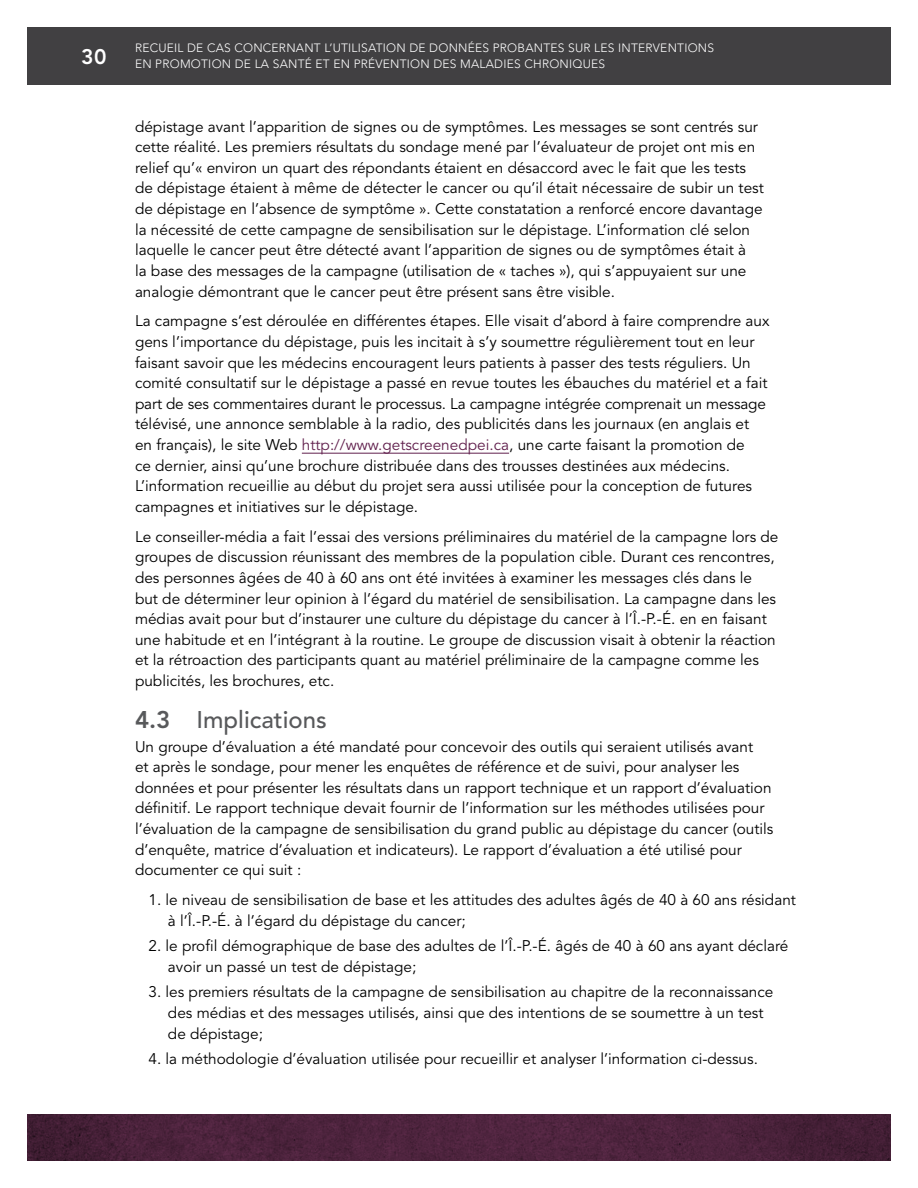
<style>
.page{position:relative;width:918px;height:1188px;background:#fff}
.page>*{position:absolute;margin:0;border:0;box-sizing:border-box;transform-origin:0 0}
.Heading_3__1_1{font:500 24px "Avenir LT Std";color:#58595b}
.t1{font:800 21px "Avenir LT Std";color:#fff}
.BODY{font:15.3px/20.5px "Avenir LT Std";color:#000}
.BODY_-_Last{font:15.3px/20.5px "Avenir LT Std";color:#000}
.Numbers{font:15.3px/20.5px "Avenir LT Std";color:#000}
.t2{font:300 12px/16.5px "Avenir LT Std";letter-spacing:.02em;color:#fff}
.s1{color:#61204d}
.s2{font-weight:800}
</style>
<div class="page">
<svg style="left:27px;top:1115px;width:864px;height:46px;background:#4a223b"></svg>
<div style="left:27px;top:27px;width:113px;height:57px;background:#414042"></div>
<div style="left:135px;top:27px;width:756px;height:57px;background:#414042"></div>
<hr style="left:302px;top:453px;width:207px;height:1px;background:#61204d">
<h2 class="t1" style="left:81px;top:44px;width:27px">30</h2>
<p class="t2" style="left:135px;top:40px;width:581px">RECUEIL DE CAS CONCERNANT L’UTILISATION DE DONNÉES PROBANTES SUR LES INTERVENTIONS<br>EN PROMOTION DE LA SANTÉ ET EN PRÉVENTION DES MALADIES CHRONIQUES</p>
<p class="BODY" style="left:135px;top:117px;width:630px">dépistage avant l’apparition de signes ou de symptômes. Les messages se sont centrés sur cette réalité. Les premiers résultats du sondage mené par l’évaluateur de projet ont mis en relief qu’« environ un quart des répondants étaient en désaccord avec le fait que les tests de dépistage étaient à même de détecter le cancer ou qu’il était nécessaire de subir un test de dépistage en l’absence de symptôme ». Cette constatation a renforcé encore davantage la nécessité de cette campagne de sensibilisation sur le dépistage. L’information clé selon laquelle le cancer peut être détecté avant l’apparition de signes ou de symptômes était à<br>la base des messages de la campagne (utilisation de « taches »), qui s’appuyaient sur une analogie démontrant que le cancer peut être présent sans être visible.</p>
<p class="BODY" style="left:135px;top:311px;width:636px">La campagne s’est déroulée en différentes étapes. Elle visait d’abord à faire comprendre aux gens l’importance du dépistage, puis les incitait à s’y soumettre régulièrement tout en leur faisant savoir que les médecins encouragent leurs patients à passer des tests réguliers. Un comité consultatif sur le dépistage a passé en revue toutes les ébauches du matériel et a fait part de ses commentaires durant le processus. La campagne intégrée comprenait un message télévisé, une annonce semblable à la radio, des publicités dans les journaux (en anglais et en français), le site Web <span class="s1">http://www.getscreenedpei.ca</span>, une carte faisant la promotion de<br>ce dernier, ainsi qu’une brochure distribuée dans des trousses destinées aux médecins.<br>L’information recueillie au début du projet sera aussi utilisée pour la conception de futures campagnes et initiatives sur le dépistage.</p>
<p class="BODY_-_Last" style="left:135px;top:527px;width:645px">Le conseiller-média a fait l’essai des versions préliminaires du matériel de la campagne lors de groupes de discussion réunissant des membres de la population cible. Durant ces rencontres, des personnes âgées de 40 à 60 ans ont été invitées à examiner les messages clés dans le but de déterminer leur opinion à l’égard du matériel de sensibilisation. La campagne dans les médias avait pour but d’instaurer une culture du dépistage du cancer à l’Î.-P.-É. en en faisant une habitude et en l’intégrant à la routine. Le groupe de discussion visait à obtenir la réaction et la rétroaction des participants quant au matériel préliminaire de la campagne comme les publicités, les brochures, etc.</p>
<h3 class="Heading_3__1_1" style="left:135px;top:706px;width:193px"><span class="s2">4.3</span> Implications</h3>
<p class="BODY" style="left:135px;top:736px;width:640px">Un groupe d’évaluation a été mandaté pour concevoir des outils qui seraient utilisés avant<br>et après le sondage, pour mener les enquêtes de référence et de suivi, pour analyser les données et pour présenter les résultats dans un rapport technique et un rapport d’évaluation définitif. Le rapport technique devait fournir de l’information sur les méthodes utilisées pour l’évaluation de la campagne de sensibilisation du grand public au dépistage du cancer (outils d’enquête, matrice d’évaluation et indicateurs). Le rapport d’évaluation a été utilisé pour documenter ce qui suit :</p>
<p class="Numbers" style="left:168px;top:890px;width:630px;text-indent:-19px">1. le niveau de sensibilisation de base et les attitudes des adultes âgés de 40 à 60 ans résidant à l’Î.-P.-É. à l’égard du dépistage du cancer;</p>
<p class="Numbers" style="left:168px;top:936px;width:622px;text-indent:-19px">2. le profil démographique de base des adultes de l’Î.-P.-É. âgés de 40 à 60 ans ayant déclaré avoir un passé un test de dépistage;</p>
<p class="Numbers" style="left:168px;top:982px;width:607px;text-indent:-19px">3. les premiers résultats de la campagne de sensibilisation au chapitre de la reconnaissance des médias et des messages utilisés, ainsi que des intentions de se soumettre à un test de dépistage;</p>
<p class="Numbers" style="left:148px;top:1049px;width:611px">4. la méthodologie d’évaluation utilisée pour recueillir et analyser l’information ci-dessus.</p>
</div>
